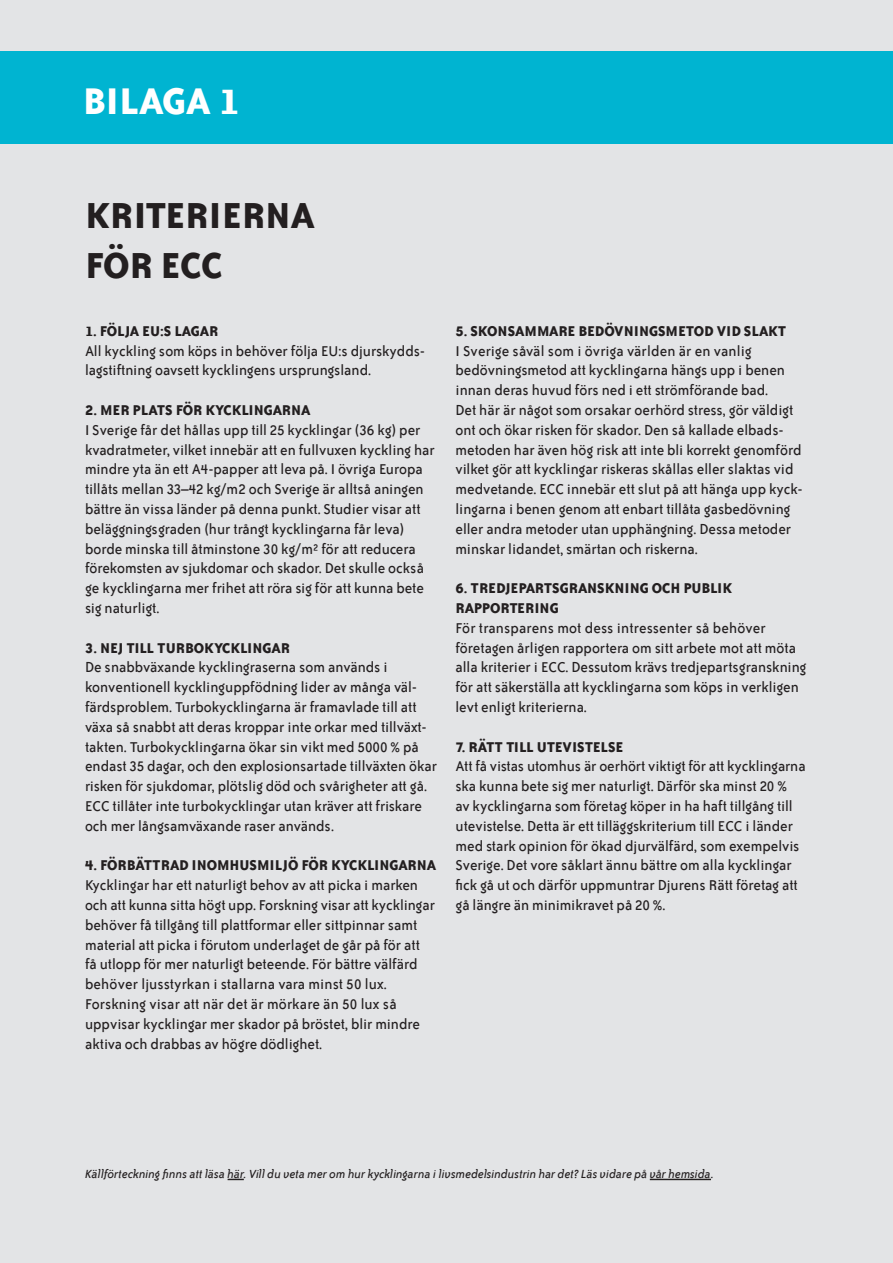
<style>
.page{position:relative;width:893px;height:1263px;background:#e3e4e6}
.page>*{position:absolute;margin:0;border:0;box-sizing:border-box;transform-origin:0 0}
.t1{font:700 43.05px "ITC Bailey Sans Com";color:#fff}
.t2{font:700 42px/50.4px "ITC Bailey Sans Com";color:#231f20}
.t3{font:16.5px/19.8px "ITC Bailey Sans Com";color:#231f20}
.t4{font:700 16.5px/19.8px "ITC Bailey Sans Com";color:#231f20}
.t5{font:italic 13.5px "Bailey Sans ITC";color:#231f20}
.s1{font-weight:700}
</style>
<div class="page">
<div style="left:0;top:51px;width:893px;height:93px;background:#00b4d1"></div>
<svg style="left:228px;top:1179px;width:16px;height:1px"></svg>
<hr style="left:650px;top:1179px;width:61px;height:1px;background:#231f20">
<p class="t1" style="left:83px;top:76px;width:159px">BILAGA 1</p>
<p class="t2" style="left:85px;top:189px;width:231px">KRITERIERNA<br>FÖR ECC</p>
<p class="t3" style="left:85px;top:321px;width:341px"><span class="s1">1. FÖLJA EU:S LAGAR<br></span>All kyckling som köps in behöver följa EU:s djurskydds&shy;lagstiftning oavsett kycklingens ursprungsland.</p>
<p class="t4" style="left:85px;top:400px;width:227px">2. MER PLATS FÖR KYCKLINGARNA</p>
<p class="t3" style="left:85px;top:420px;width:351px">I Sverige får det hållas upp till 25 kycklingar (36 kg) per kvadratmeter, vilket innebär att en fullvuxen kyckling har mindre yta än ett A4-papper att leva på. I övriga Europa tillåts mellan 33–42 kg/m2 och Sverige är alltså aningen bättre än vissa länder på denna punkt. Studier visar att beläggningsgraden (hur trångt kycklingarna får leva) borde minska till åtminstone 30 kg/m² för att reducera förekomsten av sjukdomar och skador. Det skulle också ge kycklingarna mer frihet att röra sig för att kunna bete sig naturligt.</p>
<p class="t4" style="left:85px;top:637px;width:206px">3. NEJ TILL TURBOKYCKLINGAR</p>
<p class="t3" style="left:85px;top:657px;width:354px">De snabbväxande kycklingraserna som används i konventionell kycklinguppfödning lider av många väl&shy;färdsproblem. Turbokycklingarna är framavlade till att växa så snabbt att deras kroppar inte orkar med tillväxt&shy;takten. Turbokycklingarna ökar sin vikt med 5000 % på endast 35 dagar, och den explosionsartade tillväxten ökar risken för sjukdomar, plötslig död och svårigheter att gå.<br>ECC tillåter inte turbokycklingar utan kräver att friskare och mer långsamväxande raser används.</p>
<p class="t4" style="left:85px;top:855px;width:353px">4. FÖRBÄTTRAD INOMHUSMILJÖ FÖR KYCKLINGARNA</p>
<p class="t3" style="left:85px;top:875px;width:352px">Kycklingar har ett naturligt behov av att picka i marken och att kunna sitta högt upp. Forskning visar att kycklingar behöver få tillgång till plattformar eller sittpinnar samt material att picka i förutom underlaget de går på för att få utlopp för mer naturligt beteende. För bättre välfärd behöver ljusstyrkan i stallarna vara minst 50 lux.<br>Forskning visar att när det är mörkare än 50 lux så uppvisar kycklingar mer skador på bröstet, blir mindre aktiva och drabbas av högre dödlighet.</p>
<p class="t4" style="left:455px;top:320px;width:332px">5. SKONSAMMARE BEDÖVNINGSMETOD VID SLAKT</p>
<p class="t3" style="left:455px;top:341px;width:348px">I Sverige såväl som i övriga världen är en vanlig bedövningsmetod att kycklingarna hängs upp i benen innan deras huvud förs ned i ett strömförande bad.<br>Det här är något som orsakar oerhörd stress, gör väldigt ont och ökar risken för skador. Den så kallade elbads&shy;metoden har även hög risk att inte bli korrekt genomförd vilket gör att kycklingar riskeras skållas eller slaktas vid medvetande. ECC innebär ett slut på att hänga upp kyck&shy;lingarna i benen genom att enbart tillåta gasbedövning eller andra metoder utan upphängning. Dessa metoder minskar lidandet, smärtan och riskerna.</p>
<p class="t4" style="left:455px;top:578px;width:278px">6. TREDJEPARTSGRANSKNING OCH PUBLIK<br>RAPPORTERING</p>
<p class="t3" style="left:455px;top:618px;width:352px">För transparens mot dess intressenter så behöver företagen årligen rapportera om sitt arbete mot att möta alla kriterier i ECC. Dessutom krävs tredjepartsgranskning för att säkerställa att kycklingarna som köps in verkligen levt enligt kriterierna.</p>
<p class="t3" style="left:455px;top:737px;width:352px"><span class="s1">7. RÄTT TILL UTEVISTELSE<br></span>Att få vistas utomhus är oerhört viktigt för att kycklingarna ska kunna bete sig mer naturligt. Därför ska minst 20 %<br>av kycklingarna som företag köper in ha haft tillgång till utevistelse. Detta är ett tilläggskriterium till ECC i länder med stark opinion för ökad djurvälfärd, som exempelvis Sverige. Det vore såklart ännu bättre om alla kycklingar fick gå ut och därför uppmuntrar Djurens Rätt företag att gå längre än minimikravet på 20 %.</p>
<p class="t5" style="left:85px;top:1167px;width:630px">Källförteckning finns att läsa här. Vill du veta mer om hur kycklingarna i livsmedelsindustrin har det? Läs vidare på vår hemsida.</p>
</div>
